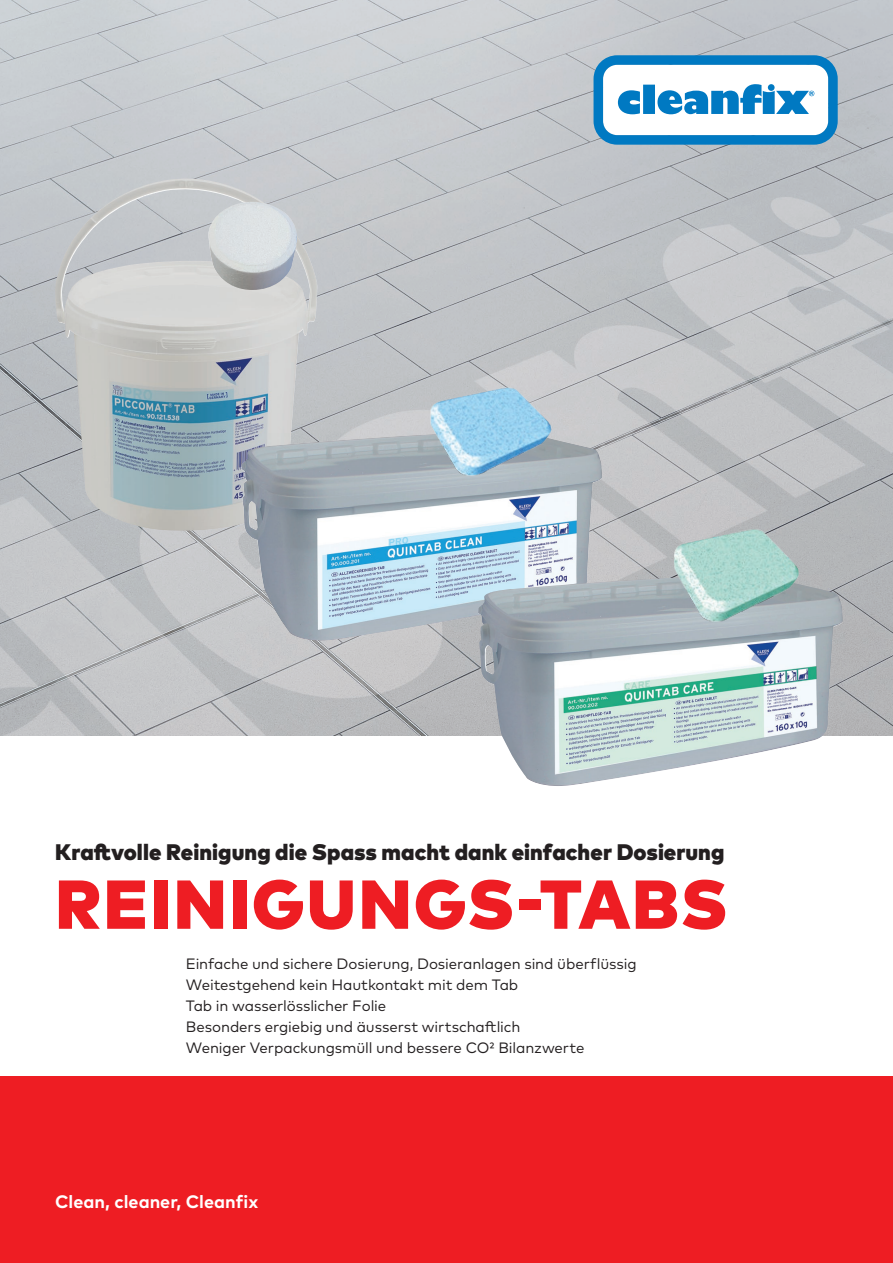
<style>
.page{position:relative;width:893px;height:1263px;background:#fff}
.page>*{position:absolute;margin:0;border:0;box-sizing:border-box;transform-origin:0 0}
.t1{font:900 69px "Mark W1 G";letter-spacing:.035em;color:#ee1d23}
.t2{font:900 22.5px "Mark W1 G";letter-spacing:.005em;color:#231f20}
.t3{font:700 18px "Mark W1 G";color:#fff}
.t4{font:15px/21px "Mark W1 G";letter-spacing:-.005em;color:#231f20}
</style>
<div class="page">
<img style="left:0;top:0;width:893px;height:736px">
<div style="left:0;top:1076px;width:893px;height:187px;background:#ee1d23"></div>
<svg style="left:593px;top:55px;width:245px;height:90px"></svg>
<img style="left:55px;top:179px;width:262px;height:352px">
<img style="left:208px;top:202px;width:89px;height:88px">
<img style="left:241px;top:431px;width:361px;height:213px">
<img style="left:478px;top:574px;width:365px;height:212px">
<img style="left:422px;top:381px;width:136px;height:103px">
<img style="left:663px;top:524px;width:148px;height:107px">
<h2 class="t2" style="left:55px;top:834px;width:671px">Kraftvolle Reinigung die Spass macht dank einfacher Dosierung</h2>
<h1 class="t1" style="left:55px;top:851px;width:673px">REINIGUNGS-TABS</h1>
<p class="t4" style="left:186px;top:952px;width:452px">Einfache und sichere Dosierung, Dosieranlagen sind überflüssig Weitestgehend kein Hautkontakt mit dem Tab<br>Tab in wasserlösslicher Folie<br>Besonders ergiebig und äusserst wirtschaftlich<br>Weniger Verpackungsmüll und bessere CO² Bilanzwerte</p>
<p class="t3" style="left:55px;top:1187px;width:204px">Clean, cleaner, Cleanfix</p>
</div>
